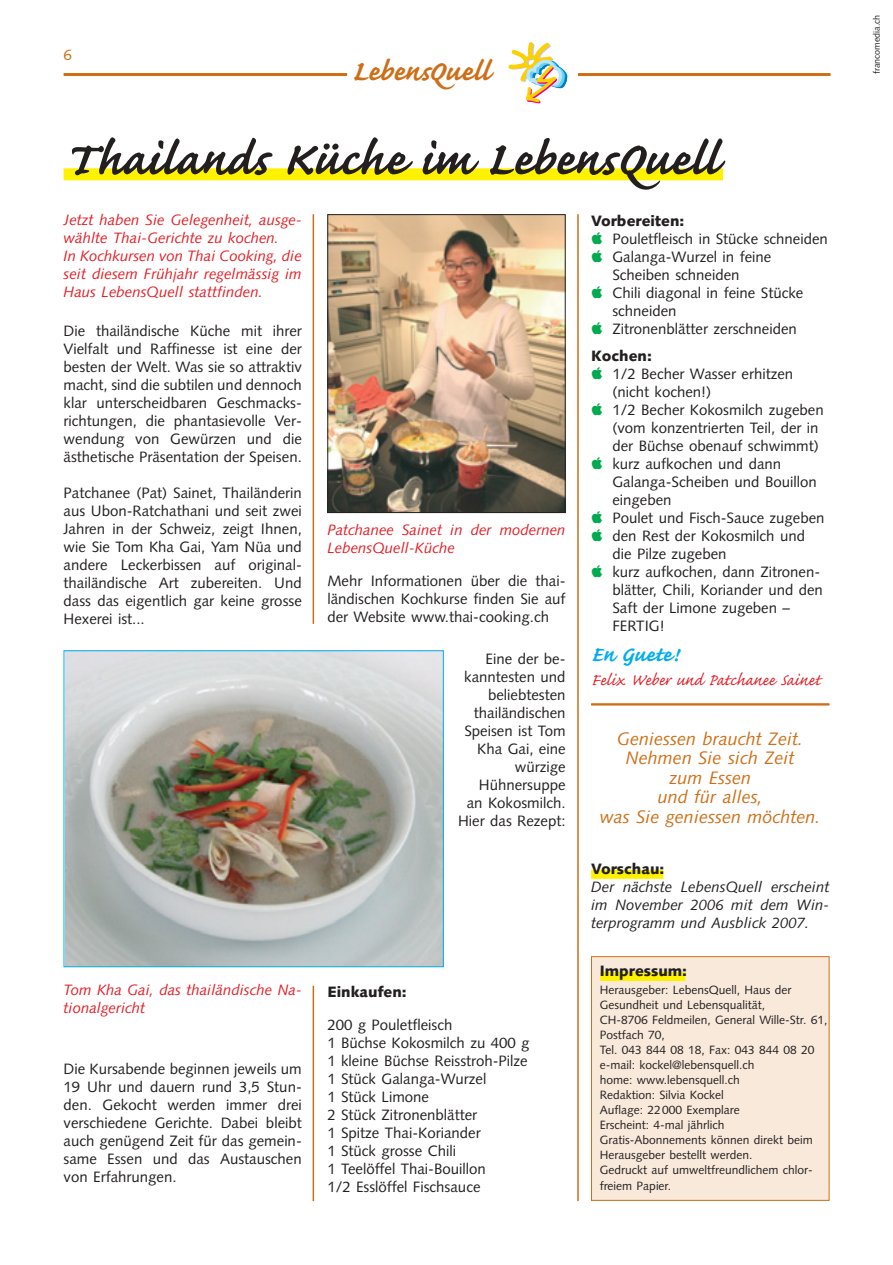
<style>
.page{position:relative;width:893px;height:1265px;background:#fff}
.page>*{position:absolute;margin:0;border:0;box-sizing:border-box;transform-origin:0 0}
.t1{font:700 60px "Caflisch Script";color:#231f1f}
.t2{font:700 36px "Caflisch Script";color:#ce6f17}
.t3{font:700 27px "Caflisch Script";letter-spacing:.01em;color:#00adef}
.t4{font:21px "Caflisch Script";color:#e31e26}
.t5{font:italic 18px/19.5px "Syntax";color:#ce6f17;text-align:center}
.t6{font:15px/18px "Syntax";color:#231f1f;text-align:justify}
.t7{font:italic 15px/18px "Syntax";color:#e31e26}
.t8{font:italic 15px/18px "Syntax";color:#231f1f;text-align:justify}
.t9{font:900 15px "Syntax";color:#231f1f}
.t10{font:15px "Syntax";color:#ce6f17}
.t11{font:12px/15px "Syntax";color:#231f1f}
.t12{font:9px "Syntax";color:#231f1f}
</style>
<div class="page">
<div style="left:64px;top:168px;width:659px;height:12px;background:#fff200"></div>
<div style="left:591px;top:956px;width:238px;height:244px;background:#f8e9db"></div>
<div style="left:591px;top:956px;width:238px;height:244px;border:1px solid #ce6f17"></div>
<div style="left:600px;top:972px;width:85px;height:9px;background:#fff200"></div>
<div style="left:591px;top:870px;width:72px;height:9px;background:#fff200"></div>
<hr style="left:64px;top:73px;width:283px;height:3px;background:#ce6f17">
<hr style="left:578px;top:73px;width:252px;height:3px;background:#ce6f17">
<hr style="left:577px;top:214px;width:1px;height:987px;background:#ce6f17">
<hr style="left:312px;top:985px;width:2px;height:216px;background:#ce6f17">
<hr style="left:312px;top:214px;width:2px;height:410px;background:#ce6f17">
<img style="left:329px;top:216px;width:234px;height:295px">
<div style="left:327px;top:214px;width:238px;height:299px;border:1px solid #231f1f"></div>
<img style="left:66px;top:652px;width:375px;height:313px">
<div style="left:64px;top:650px;width:379px;height:317px;border:1px solid #00adef"></div>
<svg style="left:508px;top:42px;width:60px;height:62px"></svg>
<hr style="left:591px;top:703px;width:238px;height:1px;background:#ce6f17">
<hr style="left:591px;top:704px;width:238px;height:1px;background:#ce6f17">
<hr style="left:591px;top:705px;width:238px;height:1px;background:#ce6f17">
<p class="t10" style="left:64px;top:48px;width:10px">6</p>
<h2 class="t2" style="left:352px;top:58px;width:139px">LebensQuell</h2>
<h1 class="t1" style="left:64px;top:138px;width:656px">Thailands Küche im LebensQuell</h1>
<p class="t7" style="left:64px;top:213px;width:240px">Jetzt haben Sie Gelegenheit, ausge&shy;wählte Thai-Gerichte zu kochen.<br>In Kochkursen von Thai Cooking, die seit diesem Frühjahr regelmässig im Haus LebensQuell stattfinden.</p>
<p class="t6" style="left:64px;top:323px;width:240px">Die thailändische Küche mit ihrer Vielfalt und Raffinesse ist eine der besten der Welt. Was sie so attraktiv macht, sind die subtilen und dennoch klar unterscheidbaren Geschmacks&shy;richtungen, die phantasievolle Ver&shy;wendung von Gewürzen und die ästhetische Präsentation der Speisen.</p>
<p class="t6" style="left:64px;top:485px;width:240px">Patchanee (Pat) Sainet, Thailänderin aus Ubon-Ratchathani und seit zwei Jahren in der Schweiz, zeigt Ihnen, wie Sie Tom Kha Gai, Yam Nüa und andere Leckerbissen auf original&shy;thailändische Art zubereiten. Und dass das eigentlich gar keine grosse Hexerei ist...</p>
<p class="t7" style="left:64px;top:981px;width:240px">Tom Kha Gai, das thailändische Na&shy;tionalgericht</p>
<p class="t6" style="left:64px;top:1061px;width:240px">Die Kursabende beginnen jeweils um 19 Uhr und dauern rund 3,5 Stun&shy;den. Gekocht werden immer drei verschiedene Gerichte. Dabei bleibt auch genügend Zeit für das gemein&shy;same Essen und das Austauschen von Erfahrungen.</p>
<p class="t7" style="left:327px;top:522px;width:240px">Patchanee Sainet in der modernen<br>LebensQuell-Küche</p>
<p class="t6" style="left:327px;top:573px;width:240px">Mehr Informationen über die thai&shy;ländischen Kochkurse finden Sie auf der Website www.thai-cooking.ch</p>
<p class="t6" style="left:458px;top:651px;width:109px;text-align:right">Eine der be&shy;kanntesten und beliebtesten thailändischen<br>Speisen ist Tom<br>Kha Gai, eine würzige<br>Hühnersuppe<br>an Kokosmilch.<br>Hier das Rezept:</p>
<p class="t9" style="left:327px;top:986px;width:81px">Einkaufen:</p>
<p class="t6" style="left:327px;top:1017px;width:204px;text-align:left">200 g Pouletfleisch<br>1 Büchse Kokosmilch zu 400 g<br>1 kleine Büchse Reisstroh-Pilze<br>1 Stück Galanga-Wurzel<br>1 Stück Limone<br>2 Stück Zitronenblätter<br>1 Spitze Thai-Koriander<br>1 Stück grosse Chili<br>1 Teelöffel Thai-Bouillon<br>1/2 Esslöffel Fischsauce</p>
<p class="t9" style="left:591px;top:214px;width:95px">Vorbereiten:</p>
<p class="t6" style="left:612px;top:231px;width:217px;text-align:left">Pouletfleisch in Stücke schneiden<br>Galanga-Wurzel in feine<br>Scheiben schneiden<br>Chili diagonal in feine Stücke schneiden<br>Zitronenblätter zerschneiden</p>
<p class="t9" style="left:591px;top:349px;width:62px">Kochen:</p>
<p class="t6" style="left:612px;top:366px;width:214px;text-align:left">1/2 Becher Wasser erhitzen (nicht kochen!)<br>1/2 Becher Kokosmilch zugeben (vom konzentrierten Teil, der in der Büchse obenauf schwimmt) kurz aufkochen und dann<br>Galanga-Scheiben und Bouillon eingeben<br>Poulet und Fisch-Sauce zugeben den Rest der Kokosmilch und die Pilze zugeben<br>kurz aufkochen, dann Zitronen&shy;blätter, Chili, Koriander und den<br>Saft der Limone zugeben –<br>FERTIG!</p>
<h3 class="t3" style="left:591px;top:644px;width:89px">En Guete!</h3>
<h3 class="t4" style="left:591px;top:672px;width:231px">Felix Weber und Patchanee Sainet</h3>
<p class="t5" style="left:600px;top:730px;width:222px">Geniessen braucht Zeit.<br>Nehmen Sie sich Zeit<br>zum Essen<br>und für alles,<br>was Sie geniessen möchten.</p>
<p class="t9" style="left:591px;top:862px;width:75px">Vorschau:</p>
<p class="t8" style="left:591px;top:878px;width:240px">Der nächste LebensQuell erscheint im November 2006 mit dem Win&shy;terprogramm und Ausblick 2007.</p>
<p class="t9" style="left:599px;top:965px;width:89px">Impressum:</p>
<p class="t11" style="left:599px;top:984px;width:229px">Herausgeber: LebensQuell, Haus der<br>Gesundheit und Lebensqualität,<br>CH-8706 Feldmeilen, General Wille-Str. 61,<br>Postfach 70,<br>Tel. 043 844 08 18, Fax: 043 844 08 20 e-mail: kockel@lebensquell.ch<br>home: www.lebensquell.ch<br>Redaktion: Silvia Kockel<br>Auflage: 22000 Exemplare<br>Erscheint: 4-mal jährlich<br>Gratis-Abonnements können direkt beim<br>Herausgeber bestellt werden.<br>Gedruckt auf umweltfreundlichem chlor&shy;freiem Papier.</p>
<p class="t12" style="left:873px;top:74px;width:61px;rotate:-90deg">francomedia.ch</p>
</div>
